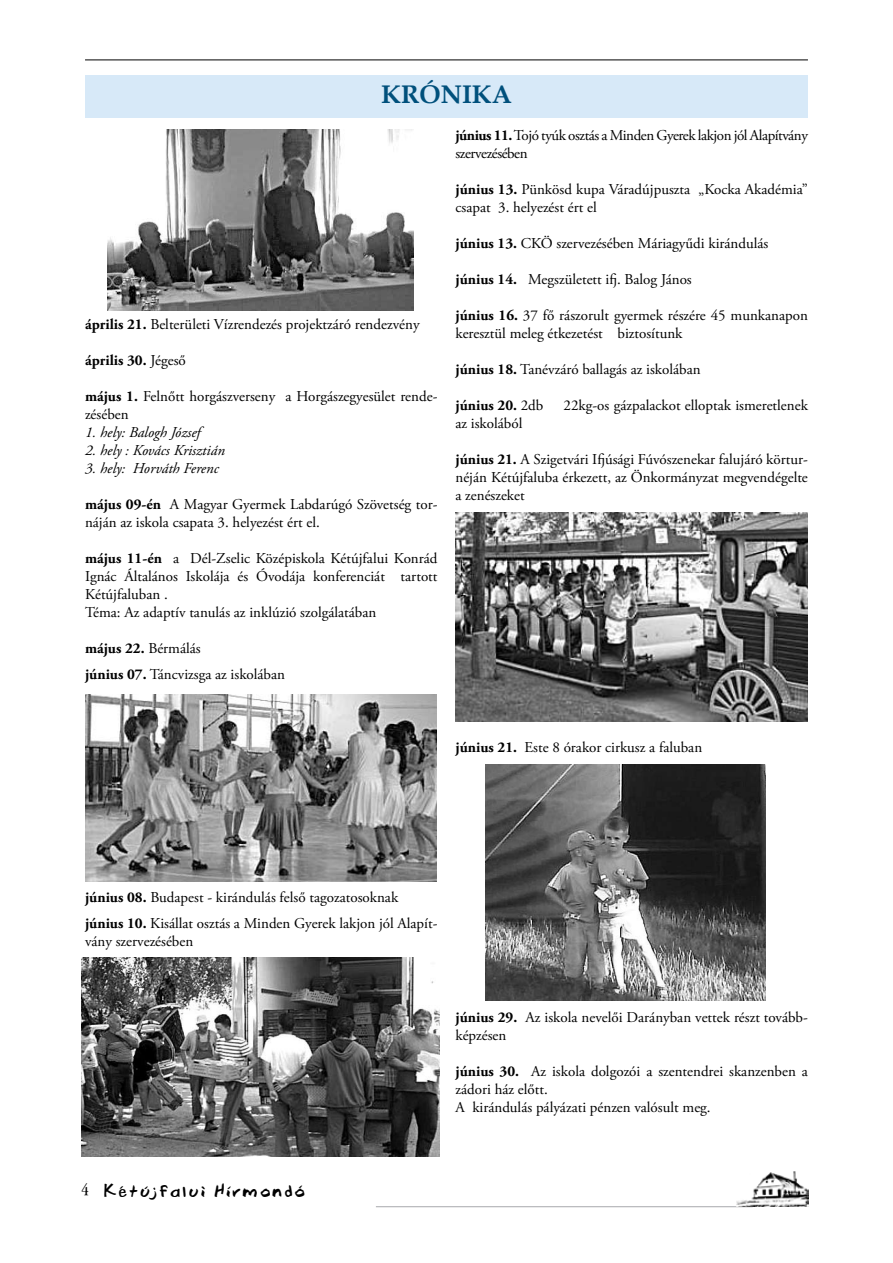
<style>
.page{position:relative;width:893px;height:1263px;background:#fff}
.page>*{position:absolute;margin:0;border:0;box-sizing:border-box;transform-origin:0 0}
.t1{font:700 25.5px "Book Antiqua";color:#00507c}
.t2{font:18px "Brook 23";letter-spacing:.11em;color:#000}
.t3{font:16.5px "Garamond Bk Cn PFL";color:#000}
.t4{font:15px/18px "Adobe Garamond Pro";color:#000}
.t5{font:15px/18px "Adobe Garamond Pro";letter-spacing:-.03em;color:#000}
.t6{font:italic 15px "Adobe Garamond Pro";color:#000}
.t7{font:700 15px "Adobe Garamond Pro";color:#000}
.s1{font-weight:700}
.s2{font-weight:400}
.s3{font-family:"Garamond Bk Cn PFL";font-size:15px}
</style>
<div class="page">
<hr style="left:85px;top:60px;width:723px;height:1px;background:#000">
<hr style="left:376px;top:1206px;width:377px;height:1px;background:#a7a9ac">
<img style="left:737px;top:1171px;width:71px;height:36px">
<img style="left:108px;top:130px;width:306px;height:180px">
<img style="left:85px;top:695px;width:352px;height:186px">
<img style="left:82px;top:958px;width:357px;height:199px">
<img style="left:485px;top:764px;width:280px;height:236px">
<img style="left:455px;top:512px;width:353px;height:209px">
<div style="left:85px;top:75px;width:723px;height:43px;background:#d7e9f8"></div>
<h1 class="t1" style="left:381px;top:77px;width:132px">KRÓNIKA</h1>
<p class="t4" style="left:85px;top:316px;width:336px"><span class="s1">április 21.</span> Belterületi Vízrendezés projektzáró rendezvény</p>
<p class="t7" style="left:85px;top:352px;width:102px">április 30. <span class="s2">Jégeső</span></p>
<p class="t4" style="left:85px;top:388px;width:354px"><span class="s1">május 1.</span> Felnőtt horgászverseny a Horgászegyesület rende&shy;zésében</p>
<p class="t6" style="left:85px;top:424px;width:117px">1. hely: Balogh József</p>
<p class="t6" style="left:85px;top:442px;width:141px">2. hely : Kovács Krisztián</p>
<p class="t6" style="left:85px;top:460px;width:135px">3. hely: Horváth Ferenc</p>
<p class="t4" style="left:85px;top:496px;width:354px"><span class="s1">május 09-én</span> A Magyar Gyermek Labdarúgó Szövetség tor&shy;náján az iskola csapata 3. helyezést ért el.</p>
<p class="t4" style="left:85px;top:550px;width:354px"><span class="s1">május 11-én</span> a Dél-Zselic Középiskola Kétújfalui Konrád Ignác Általános Iskolája és Óvodája konferenciát tartott Kétújfaluban .<br>Téma: Az adaptív tanulás az inklúzió szolgálatában</p>
<p class="t4" style="left:85px;top:636px;width:202px;line-height:25.5px"><span class="s1">május 22.</span> Bérmálás<br><span class="s1">június 07.</span> Táncvizsga az iskolában</p>
<p class="t5" style="left:455px;top:127px;width:354px"><span class="s1">június 11.</span> Tojó tyúk osztás a Minden Gyerek lakjon jól Alapítvány szervezésében</p>
<p class="t4" style="left:455px;top:181px;width:354px"><span class="s1">június 13.</span> Pünkösd kupa Váradújpuszta „Kocka Akadémia” csapat 3. helyezést ért el</p>
<p class="t4" style="left:455px;top:235px;width:314px"><span class="s1">június 13.</span> CKÖ szervezésében Máriagyűdi kirándulás</p>
<p class="t4" style="left:455px;top:271px;width:238px"><span class="s1">június 14.</span> Megszületett ifj. Balog János</p>
<p class="t4" style="left:455px;top:307px;width:354px"><span class="s1">június 16.</span> 37 fő rászorult gyermek részére 45 munkanapon keresztül meleg étkezetést biztosítunk</p>
<p class="t4" style="left:455px;top:361px;width:247px"><span class="s1">június 18.</span> Tanévzáró ballagás az iskolában</p>
<p class="t7" style="left:455px;top:396px;width:89px">június 20. <span class="s2">2db</span></p>
<p class="t4" style="left:563px;top:397px;width:246px">22kg-os gázpalackot elloptak ismeretlenek</p>
<p class="t4" style="left:455px;top:415px;width:68px">az iskolából</p>
<p class="t4" style="left:455px;top:451px;width:354px;text-align:justify"><span class="s1">június 21.</span> A Szigetvári Ifjúsági Fúvószenekar falujáró körtur&shy;néján Kétújfaluba érkezett, az Önkormányzat megvendégelte a zenészeket</p>
<p class="t4" style="left:455px;top:739px;width:248px"><span class="s1">június 21.</span> Este 8 órakor cirkusz a faluban</p>
<p class="t4" style="left:85px;top:885px;width:354px;line-height:25.5px"><span class="s1">június 08.</span> Budapest - kirándulás felső tagozatosoknak <span class="s1">június 10.</span> Kisállat osztás a Minden Gyerek lakjon jól Alapít-</p>
<p class="t4" style="left:85px;top:933px;width:110px">vány szervezésében</p>
<p class="t4" style="left:455px;top:1009px;width:354px"><span class="s1">június 29.</span> Az iskola nevelői Darányban vettek részt tovább&shy;képzésen</p>
<p class="t4" style="left:455px;top:1063px;width:354px"><span class="s1">június 30.</span> Az iskola dolgozói a szentendrei skanzenben a zádori ház előtt.<br>A kirándulás pályázati pénzen valósult meg.</p>
<p class="t3" style="left:81px;top:1180px;width:9px">4</p>
<p class="t2" style="left:85px;top:1181px;width:221px"><span class="s3">2</span> Kétújfalui Hírmondó</p>
</div>
